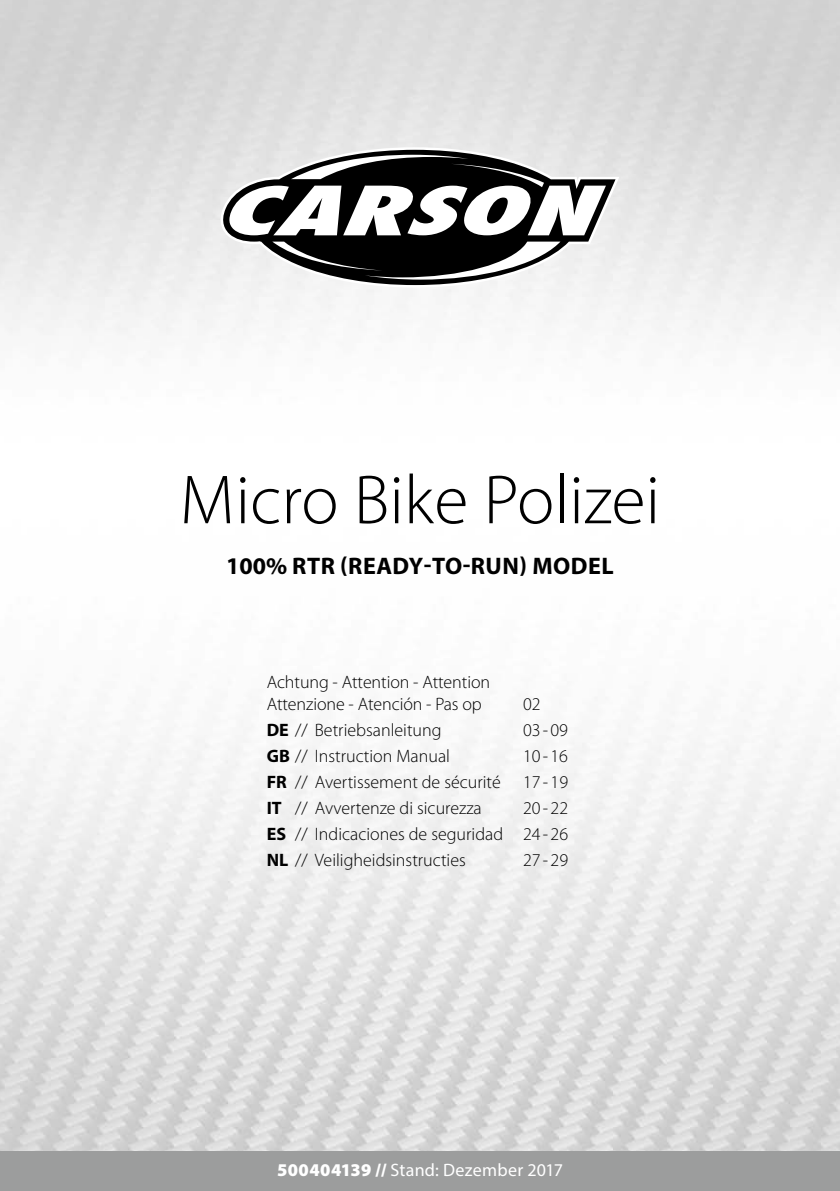
<style>
.page{position:relative;width:840px;height:1191px;background:#fff}
.page>*{position:absolute;margin:0;border:0;box-sizing:border-box;transform-origin:0 0}
.t1{font:300 70px "Myriad Pro";color:#000}
.t2{font:700 24px "Myriad Pro";letter-spacing:.02em;color:#000}
.t3{font:300 18px/26px "Myriad Pro";color:#000;text-align:justify}
.t4{font:18px "Myriad Pro";letter-spacing:.015em;color:#fff}
.s1{font-weight:700}
.s2{font-weight:900}
</style>
<div class="page">
<img style="left:0;top:0;width:839px;height:1151px">
<div style="left:0;top:1151px;width:839px;height:40px;background:#9c9d9d"></div>
<svg style="left:220px;top:147px;width:399px;height:140px;fill:#ebebeb"></svg>
<svg style="left:220px;top:150px;width:395px;height:135px;fill:#eaeaea"></svg>
<svg style="left:228px;top:155px;width:377px;height:125px"></svg>
<h1 class="t1" style="left:180px;top:458px;width:481px">Micro Bike Polizei</h1>
<h2 class="t2" style="left:226px;top:550px;width:389px">100% RTR (READY-TO-RUN) MODEL</h2>
<p class="t3" style="left:266px;top:671px;width:225px;line-height:21.6px">Achtung - Attention - Attention<br>Attenzione - Atención - Pas op</p>
<p class="t3" style="left:522px;top:691px;width:19px">02</p>
<p class="t3" style="left:266px;top:717px;width:176px"><span class="s1">DE</span> // Betriebsanleitung</p>
<p class="t3" style="left:522px;top:717px;width:46px">03-09</p>
<p class="t3" style="left:266px;top:743px;width:185px"><span class="s1">GB</span> // Instruction Manual</p>
<p class="t3" style="left:266px;top:743px;width:303px;text-indent:256px">10-16<br><span class="s1">FR</span> // Avertissement de sécurité 17 - 19<br><span class="s1">IT</span> // Avvertenze di sicurezza</p>
<p class="t3" style="left:267px;top:795px;width:303px;text-indent:256px">20-22<br><span class="s1">ES</span> // Indicaciones de seguridad 24 - 26<br><span class="s1">NL</span> // Veiligheidsinstructies</p>
<p class="t3" style="left:523px;top:847px;width:46px">27-29</p>
<p class="t4" style="left:277px;top:1159px;width:287px"><span class="s2">500404139 //</span> Stand: Dezember 2017</p>
</div>
